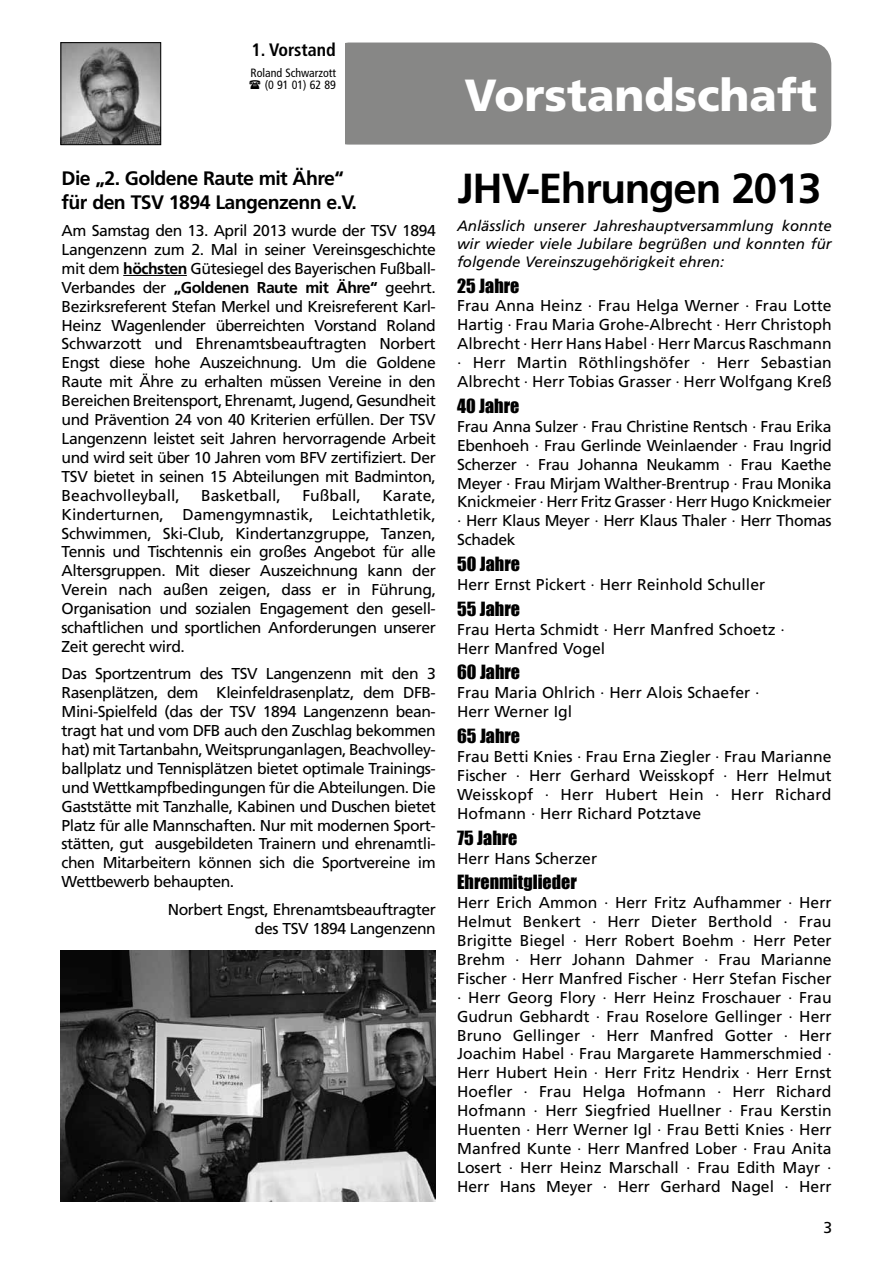
<style>
.page{position:relative;width:893px;height:1263px;background:#fff}
.page>*{position:absolute;margin:0;border:0;box-sizing:border-box;transform-origin:0 0}
.t1{font:900 45px "Frutiger";color:#fff}
.t2{font:700 42px "Frutiger";letter-spacing:-.03em;color:#000}
.t3{font:700 19.5px/23.4px "Frutiger";letter-spacing:-.03em;color:#000}
.t4{font:18px "Impact";color:#000}
.t5{font:700 condensed 18px "Frutiger";color:#000}
.t6{font:15.75px/18.9px "Frutiger";color:#000;text-align:justify}
.t7{font:15.75px/18.9px "Frutiger";letter-spacing:-.03em;color:#000;text-align:right}
.t8{font:italic 15px/18px "Frutiger";color:#000;text-align:justify}
.t9{font:condensed 12px/12px "Frutiger";color:#000;text-align:right}
.s1{font-weight:700}
</style>
<div class="page">
<div style="left:328px;top:43px;width:503px;height:102px;background:#878786;border-radius:21px"></div>
<div style="left:177px;top:43px;width:167px;height:102px;background:#fff"></div>
<img style="left:63px;top:44px;width:96px;height:99px">
<div style="left:61px;top:42px;width:100px;height:103px;border:1px solid #000"></div>
<hr style="left:123px;top:275px;width:64px;height:1px;background:#000">
<img style="left:61px;top:951px;width:375px;height:250px">
<p class="t5" style="left:252px;top:39px;width:86px">1. Vorstand</p>
<p class="t9" style="left:251px;top:66px;width:87px">Roland Schwarzott (0 91 01) 62 89</p>
<h1 class="t1" style="left:464px;top:68px;width:354px">Vorstandschaft</h1>
<p class="t3" style="left:62px;top:167px;width:297px">Die „2. Goldene Raute mit Ähre“ für den TSV 1894 Langenzenn e.V.</p>
<p class="t6" style="left:62px;top:221px;width:376px">Am Samstag den 13. April 2013 wurde der TSV 1894<br>Langenzenn zum 2. Mal in seiner Vereinsgeschichte mit dem <span class="s1">höchsten</span> Gütesiegel des Bayerischen Fußball-Verbandes der <span class="s1">„Goldenen Raute mit Ähre“</span> geehrt.<br>Bezirksreferent Stefan Merkel und Kreisreferent Karl-Heinz Wagenlender überreichten Vorstand Roland Schwarzott und Ehrenamtsbeauftragten Norbert Engst diese hohe Auszeichnung. Um die Goldene Raute mit Ähre zu erhalten müssen Vereine in den Bereichen Breitensport, Ehrenamt, Jugend, Gesundheit und Prävention 24 von 40 Kriterien erfüllen. Der TSV Langenzenn leistet seit Jahren hervorragende Arbeit und wird seit über 10 Jahren vom BFV zertifiziert. Der TSV bietet in seinen 15 Abteilungen mit Badminton, Beachvolleyball,</p>
<p class="t6" style="left:201px;top:486px;width:81px">Basketball,</p>
<p class="t6" style="left:302px;top:486px;width:60px">Fußball,</p>
<p class="t6" style="left:62px;top:486px;width:376px;text-indent:321px">Karate, Kinderturnen, Damengymnastik, Leichtathletik, Schwimmen, Ski-Club, Kindertanzgruppe, Tanzen, Tennis und Tischtennis ein großes Angebot für alle Altersgruppen. Mit dieser Auszeichnung kann der Verein nach außen zeigen, dass er in Führung, Organisation und sozialen Engagement den gesell&shy;schaftlichen und sportlichen Anforderungen unserer Zeit gerecht wird.</p>
<p class="t6" style="left:62px;top:664px;width:376px">Das Sportzentrum des TSV Langenzenn mit den 3<br>Rasenplätzen, dem Kleinfeldrasenplatz, dem DFB-Mini-Spielfeld (das der TSV 1894 Langenzenn bean&shy;tragt hat und vom DFB auch den Zuschlag bekommen hat) mit Tartanbahn, Weitsprunganlagen, Beachvolley&shy;ballplatz und Tennisplätzen bietet optimale Trainings&shy;und Wettkampfbedingungen für die Abteilungen. Die Gaststätte mit Tanzhalle, Kabinen und Duschen bietet Platz für alle Mannschaften. Nur mit modernen Sport&shy;stätten, gut ausgebildeten Trainern und ehrenamtli&shy;chen Mitarbeitern können sich die Sportvereine im Wettbewerb behaupten.</p>
<p class="t7" style="left:168px;top:899px;width:269px">Norbert Engst, Ehrenamtsbeauftragter des TSV 1894 Langenzenn</p>
<h2 class="t2" style="left:457px;top:163px;width:365px">JHV-Ehrungen 2013</h2>
<p class="t8" style="left:457px;top:216px;width:376px">Anlässlich unserer Jahreshauptversammlung konnte wir wieder viele Jubilare begrüßen und konnten für folgende Vereinszugehörigkeit ehren:</p>
<p class="t4" style="left:457px;top:271px;width:64px">25 Jahre</p>
<p class="t6" style="left:457px;top:296px;width:376px">Frau Anna Heinz · Frau Helga Werner · Frau Lotte Hartig · Frau Maria Grohe-Albrecht · Herr Christoph Albrecht · Herr Hans Habel · Herr Marcus Raschmann · Herr Martin Röthlingshöfer · Herr Sebastian Albrecht · Herr Tobias Grasser · Herr Wolfgang Kreß</p>
<p class="t4" style="left:457px;top:392px;width:64px">40 Jahre</p>
<p class="t6" style="left:457px;top:417px;width:376px">Frau Anna Sulzer · Frau Christine Rentsch · Frau Erika Ebenhoeh · Frau Gerlinde Weinlaender · Frau Ingrid Scherzer · Frau Johanna Neukamm · Frau Kaethe Meyer · Frau Mirjam Walther-Brentrup · Frau Monika Knickmeier · Herr Fritz Grasser · Herr Hugo Knickmeier · Herr Klaus Meyer · Herr Klaus Thaler · Herr Thomas Schadek</p>
<p class="t4" style="left:457px;top:550px;width:64px">50 Jahre</p>
<p class="t6" style="left:457px;top:575px;width:310px">Herr Ernst Pickert · Herr Reinhold Schuller</p>
<p class="t4" style="left:457px;top:595px;width:64px">55 Jahre</p>
<p class="t6" style="left:457px;top:620px;width:329px">Frau Herta Schmidt · Herr Manfred Schoetz ·<br>Herr Manfred Vogel</p>
<p class="t4" style="left:457px;top:658px;width:64px">60 Jahre</p>
<p class="t6" style="left:457px;top:683px;width:304px">Frau Maria Ohlrich · Herr Alois Schaefer ·<br>Herr Werner Igl</p>
<p class="t4" style="left:457px;top:722px;width:65px">65 Jahre</p>
<p class="t6" style="left:457px;top:747px;width:376px">Frau Betti Knies · Frau Erna Ziegler · Frau Marianne Fischer · Herr Gerhard Weisskopf · Herr Helmut Weisskopf · Herr Hubert Hein · Herr Richard Hofmann · Herr Richard Potztave</p>
<p class="t4" style="left:457px;top:823px;width:62px">75 Jahre</p>
<p class="t6" style="left:457px;top:848px;width:142px">Herr Hans Scherzer</p>
<p class="t4" style="left:457px;top:868px;width:121px">Ehrenmitglieder</p>
<p class="t6" style="left:457px;top:893px;width:376px">Herr Erich Ammon · Herr Fritz Aufhammer · Herr Helmut Benkert · Herr Dieter Berthold · Frau Brigitte Biegel · Herr Robert Boehm · Herr Peter Brehm · Herr Johann Dahmer · Frau Marianne Fischer · Herr Manfred Fischer · Herr Stefan Fischer · Herr Georg Flory · Herr Heinz Froschauer · Frau Gudrun Gebhardt · Frau Roselore Gellinger · Herr Bruno Gellinger · Herr Manfred Gotter · Herr Joachim Habel · Frau Margarete Hammerschmied · Herr Hubert Hein · Herr Fritz Hendrix · Herr Ernst Hoefler · Frau Helga Hofmann · Herr Richard Hofmann · Herr Siegfried Huellner · Frau Kerstin Huenten · Herr Werner Igl · Frau Betti Knies · Herr Manfred Kunte · Herr Manfred Lober · Frau Anita Losert · Herr Heinz Marschall · Frau Edith Mayr · Herr Hans Meyer · Herr Gerhard Nagel · Herr</p>
<p class="t6" style="left:823px;top:1218px;width:10px">3</p>
</div>
